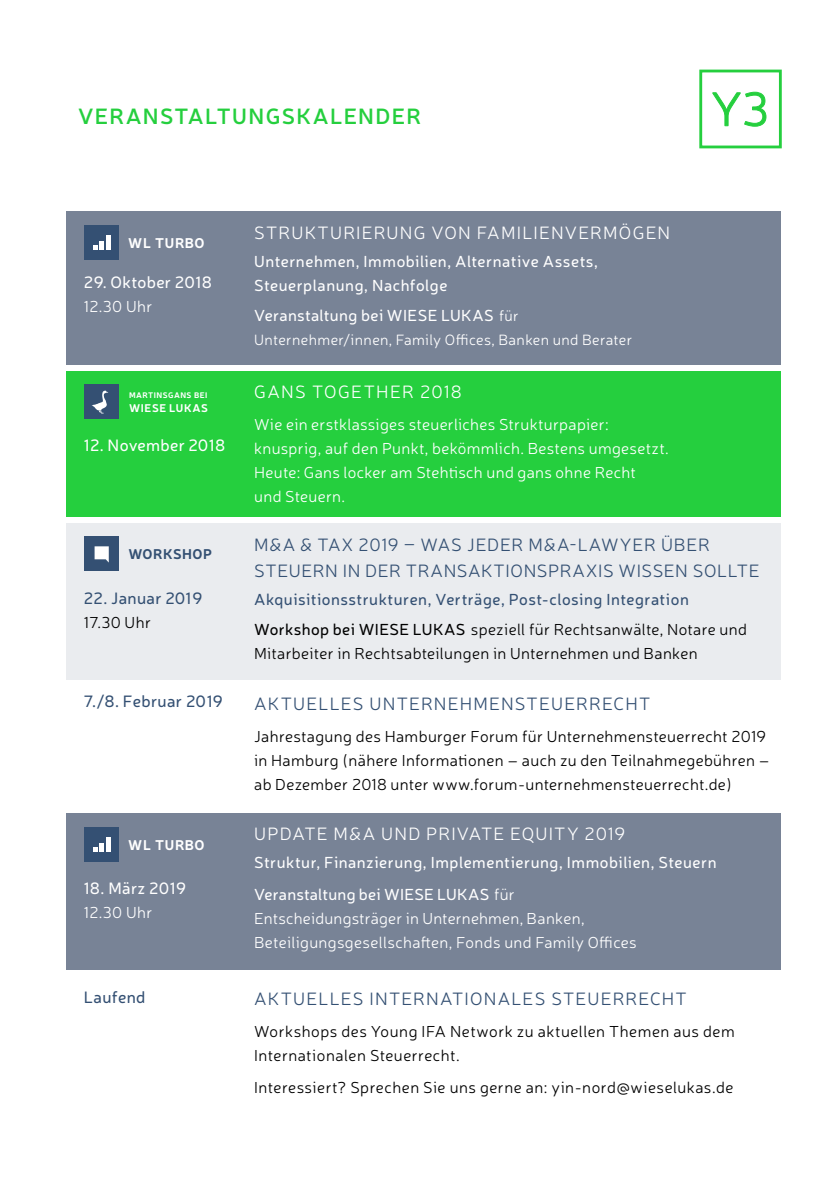
<style>
.page{position:relative;width:840px;height:1191px;background:#fff}
.page>*{position:absolute;margin:0;border:0;box-sizing:border-box;transform-origin:0 0}
.t1{font:600 22px "Neris";letter-spacing:.06em;color:#25cf3e}
.t2{font:300 18px "Neris";letter-spacing:.065em;color:#fff}
.t3{font:300 18px/26px "Neris";letter-spacing:.035em;color:#345073}
.t4{font:300 18px "Neris";letter-spacing:.055em;color:#345073}
.t5{font:16.4px "Neris";letter-spacing:.02em;color:#fff}
.t6{font:16.4px "Neris";letter-spacing:.02em;color:#345073}
.t7{font:300 16px/24px "Neris";letter-spacing:.025em;color:#000}
.t8{font:300 16px/24px "Neris";letter-spacing:.02em;color:#fff}
.t9{font:16px/24px "Neris";letter-spacing:.03em;color:#fff}
.t10{font:16px/30px "Neris";letter-spacing:.03em;color:#345073}
.t11{font:300 15px "Neris";letter-spacing:.02em;color:#fff}
.t12{font:700 14px "Neris";letter-spacing:.045em;color:#fff}
.t13{font:700 14px "Neris";letter-spacing:.03em;color:#345073}
.t14{font:700 11px "Neris";letter-spacing:.06em;color:#fff}
.t15{font:700 8px "Neris";letter-spacing:.055em;color:#fff}
.s1{font-weight:300;font-size:15px}
.s2{color:#000}
.s3{font-weight:300;color:#000}
.s4{font-weight:300}
</style>
<div class="page">
<div style="left:66px;top:211px;width:714px;height:153px;background:#788396"></div>
<div style="left:66px;top:813px;width:714px;height:156px;background:#788396"></div>
<div style="left:66px;top:523px;width:714px;height:156px;background:#eaecef"></div>
<div style="left:66px;top:371px;width:714px;height:145px;background:#25cf3e"></div>
<div style="left:699px;top:70px;width:82px;height:78px;border:3px solid #25cf3e"></div>
<svg style="left:712px;top:92px;width:53px;height:34px"></svg>
<div style="left:84px;top:225px;width:35px;height:34px;background:#345073"></div>
<div style="left:84px;top:384px;width:35px;height:35px;background:#345073"></div>
<div style="left:84px;top:536px;width:35px;height:35px;background:#345073"></div>
<svg style="left:92px;top:390px;width:16px;height:23px"></svg>
<svg style="left:94px;top:546px;width:15px;height:16px"></svg>
<div style="left:84px;top:827px;width:35px;height:35px;background:#345073"></div>
<svg style="left:93px;top:847px;width:4px;height:4px"></svg>
<div style="left:99px;top:843px;width:5px;height:8px;background:#fff"></div>
<hr style="left:106px;top:837px;width:4px;height:14px;background:#fff">
<svg style="left:93px;top:245px;width:4px;height:4px"></svg>
<div style="left:99px;top:241px;width:5px;height:8px;background:#fff"></div>
<hr style="left:106px;top:235px;width:4px;height:14px;background:#fff">
<h1 class="t1" style="left:78px;top:101px;width:344px">VERANSTALTUNGSKALENDER</h1>
<p class="t12" style="left:128px;top:233px;width:78px">WL TURBO</p>
<p class="t5" style="left:84px;top:272px;width:129px">29. Oktober 2018</p>
<p class="t8" style="left:84px;top:294px;width:70px">12.30 Uhr</p>
<p class="t15" style="left:129px;top:389px;width:80px">MARTINSGANS BEI</p>
<p class="t14" style="left:129px;top:400px;width:80px">WIESE LUKAS</p>
<p class="t5" style="left:84px;top:434px;width:143px">12. November 2018</p>
<p class="t13" style="left:128px;top:544px;width:85px">WORKSHOP</p>
<p class="t6" style="left:84px;top:587px;width:120px">22. Januar 2019</p>
<p class="t7" style="left:84px;top:610px;width:69px">17.30 Uhr</p>
<p class="t2" style="left:254px;top:221px;width:417px">STRUKTURIERUNG VON FAMILIENVERMÖGEN</p>
<p class="t9" style="left:254px;top:249px;width:345px">Unternehmen, Immobilien, Alternative Assets,<br>Steuerplanung, Nachfolge</p>
<p class="t9" style="left:254px;top:303px;width:266px">Veranstaltung bei WIESE LUKAS <span class="s1">für</span></p>
<p class="t11" style="left:254px;top:330px;width:379px">Unternehmer/innen, Family Offices, Banken und Berater</p>
<p class="t2" style="left:254px;top:380px;width:209px">GANS TOGETHER 2018</p>
<p class="t8" style="left:254px;top:411px;width:416px">Wie ein erstklassiges steuerliches Strukturpapier: knusprig, auf den Punkt, bekömmlich. Bestens umgesetzt.<br>Heute: Gans locker am Stehtisch und gans ohne Recht<br>und Steuern.</p>
<p class="t3" style="left:254px;top:531px;width:506px">M&amp;A &amp; TAX 2019 – WAS JEDER M&amp;A-LAWYER ÜBER<br>STEUERN IN DER TRANSAKTIONSPRAXIS WISSEN SOLLTE</p>
<p class="t10" style="left:254px;top:583px;width:494px">Akquisitionsstrukturen, Verträge, Post-closing Integration<br><span class="s2">Workshop bei WIESE LUKAS</span> <span class="s3">speziell für Rechtsanwälte, Notare und</span></p>
<p class="t7" style="left:254px;top:641px;width:444px">Mitarbeiter in Rechtsabteilungen in Unternehmen und Banken</p>
<p class="t6" style="left:84px;top:690px;width:140px">7./8. Februar 2019</p>
<p class="t4" style="left:254px;top:692px;width:397px">AKTUELLES UNTERNEHMENSTEUERRECHT</p>
<p class="t7" style="left:254px;top:723px;width:516px">Jahrestagung des Hamburger Forum für Unternehmensteuerrecht 2019 in Hamburg (nähere Informationen – auch zu den Teilnahmegebühren – ab Dezember 2018 unter www.forum-unternehmensteuerrecht.de)</p>
<p class="t12" style="left:128px;top:835px;width:78px">WL TURBO</p>
<p class="t5" style="left:84px;top:877px;width:104px">18. März 2019</p>
<p class="t8" style="left:84px;top:899px;width:70px">12.30 Uhr</p>
<p class="t2" style="left:254px;top:822px;width:372px">UPDATE M&amp;A UND PRIVATE EQUITY 2019</p>
<p class="t9" style="left:254px;top:845px;width:463px;line-height:32px">Struktur, Finanzierung, Implementierung, Immobilien, Steuern<br>Veranstaltung bei WIESE LUKAS <span class="s4">für</span></p>
<p class="t8" style="left:254px;top:906px;width:384px">Entscheidungsträger in Unternehmen, Banken,<br>Beteiligungsgesellschaften, Fonds und Family Offices</p>
<p class="t6" style="left:84px;top:986px;width:63px">Laufend</p>
<p class="t4" style="left:254px;top:986px;width:434px">AKTUELLES INTERNATIONALES STEUERRECHT</p>
<p class="t7" style="left:254px;top:1018px;width:482px">Workshops des Young IFA Network zu aktuellen Themen aus dem<br>Internationalen Steuerrecht.</p>
<p class="t7" style="left:254px;top:1074px;width:480px">Interessiert? Sprechen Sie uns gerne an: yin-nord@wieselukas.de</p>
</div>
